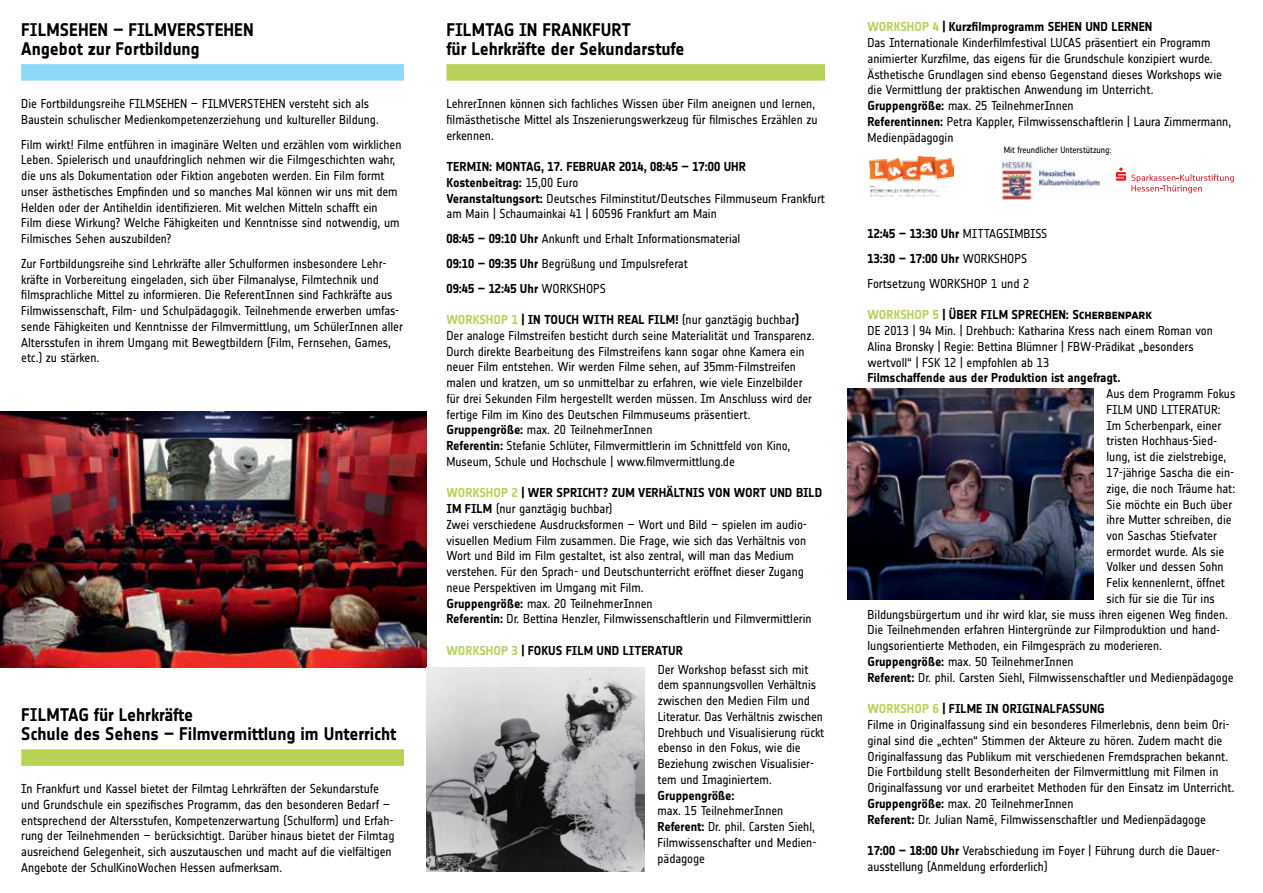
<style>
.page{position:relative;width:1263px;height:893px;background:#fff}
.page>*{position:absolute;margin:0;border:0;box-sizing:border-box;transform-origin:0 0}
.t1{font:18px/19.5px "Notes Soft Bold Tf";color:#000}
.t2{font:700 18px/19.5px "Notes Soft";letter-spacing:-.005em;color:#000}
.t3{font:12.75px/15.8px "Notes Soft Regular Tf";letter-spacing:-.005em;color:#000}
.t4{font:12.75px/24.8px "Notes Soft Bold Tf";color:#000}
.t5{font:700 12.75px "Notes Soft";letter-spacing:-.01em;color:#000}
.t6{font:12.75px "Notes Soft Bold Caps Tf";color:#000}
.t7{font:12.75px "Notes Soft Bold Tf";color:#b8d258}
.t8{font:9px "Notes Soft Regular Tf";letter-spacing:-.005em;color:#000}
.s1{font-family:"Notes Soft Regular Tf";font-weight:400}
.s2{font-family:"Notes Soft Bold Tf"}
.s3{font-family:"Notes Soft Regular Tf"}
.s4{color:#b8d258}
.s5{color:#000}
</style>
<div class="page">
<div style="left:21px;top:64px;width:383px;height:17px;background:#8ed8f8"></div>
<div style="left:21px;top:749px;width:383px;height:17px;background:#b8d258"></div>
<div style="left:446px;top:64px;width:379px;height:17px;background:#b8d258"></div>
<img style="left:848px;top:389px;width:246px;height:210px">
<img style="left:0;top:412px;width:426px;height:256px">
<svg style="left:1116px;top:168px;width:118px;height:25px"></svg>
<img style="left:869px;top:156px;width:84px;height:40px">
<img style="left:1002px;top:162px;width:99px;height:37px">
<img style="left:427px;top:668px;width:218px;height:204px">
<h1 class="t1" style="left:21px;top:20px;width:234px">FILMSEHEN – FILMVERSTEHEN<br>Angebot zur Fortbildung</h1>
<p class="t3" style="left:21px;top:96px;width:359px">Die Fortbildungsreihe FILMSEHEN – FILMVERSTEHEN versteht sich als<br>Baustein schulischer Medienkompetenzerziehung und kultureller Bildung.</p>
<p class="t3" style="left:21px;top:136px;width:382px">Film wirkt! Filme entführen in imaginäre Welten und erzählen vom wirklichen Leben. Spielerisch und unaufdringlich nehmen wir die Filmgeschichten wahr, die uns als Dokumentation oder Fiktion angeboten werden. Ein Film formt unser ästhetisches Empfinden und so manches Mal können wir uns mit dem Helden oder der Antiheldin identifizieren. Mit welchen Mitteln schafft ein Film diese Wirkung? Welche Fähigkeiten und Kenntnisse sind notwendig, um Filmisches Sehen auszubilden?</p>
<p class="t3" style="left:21px;top:255px;width:383px">Zur Fortbildungsreihe sind Lehrkräfte aller Schulformen insbesondere Lehr&shy;kräfte in Vorbereitung eingeladen, sich über Filmanalyse, Filmtechnik und filmsprachliche Mittel zu informieren. Die ReferentInnen sind Fachkräfte aus Filmwissenschaft, Film- und Schulpädagogik. Teilnehmende erwerben umfas&shy;sende Fähigkeiten und Kenntnisse der Filmvermittlung, um SchülerInnen aller Altersstufen in ihrem Umgang mit Bewegtbildern (Film, Fernsehen, Games, etc.) zu stärken.</p>
<h1 class="t2" style="left:21px;top:705px;width:377px">Filmtag für Lehrkräfte<br>Schule des Sehens – Filmvermittlung im Unterricht</h1>
<p class="t3" style="left:21px;top:781px;width:375px">In Frankfurt und Kassel bietet der Filmtag Lehrkräften der Sekundarstufe und Grundschule ein spezifisches Programm, das den besonderen Bedarf – entsprechend der Altersstufen, Kompetenzerwartung (Schulform) und Erfah&shy;rung der Teilnehmenden – berücksichtigt. Darüber hinaus bietet der Filmtag ausreichend Gelegenheit, sich auszutauschen und macht auf die vielfältigen Angebote der SchulKinoWochen Hessen aufmerksam.</p>
<h1 class="t1" style="left:446px;top:20px;width:239px;text-align:center">g in Frankfurt<br>für Lehrkräfte der Sekundarstufe</h1>
<h1 class="t1" style="left:446px;top:20px;width:20px">Filmta</h1>
<p class="t3" style="left:446px;top:96px;width:373px">LehrerInnen können sich fachliches Wissen über Film aneignen und lernen, filmästhetische Mittel als Inszenierungswerkzeug für filmisches Erzählen zu erkennen.</p>
<p class="t4" style="left:446px;top:154px;width:15px">Termin</p>
<p class="t4" style="left:489px;top:154px;width:243px">: Montag, 17. Februar 2014, 08:45 – 17:00 Uhr</p>
<p class="t5" style="left:446px;top:175px;width:133px">Kostenbeitrag: <span class="s1">15,00 Euro</span></p>
<p class="t3" style="left:446px;top:190px;width:380px"><span class="s2">Veranstaltungsort:</span> Deutsches Filminstitut/Deutsches Filmmuseum Frankfurt am Main | Schaumainkai 41 | 60596 Frankfurt am Main</p>
<p class="t3" style="left:446px;top:226px;width:295px;line-height:24.8px"><span class="s2">08:45 – 09:10 Uhr</span> Ankunft und Erhalt Informationsmaterial<br><span class="s2">09:10 – 09:35 Uhr</span> Begrüßung und Impulsreferat</p>
<p class="t4" style="left:446px;top:276px;width:161px">09:45 – 12:45 Uhr <span class="s3">WORKSHOPS</span></p>
<p class="t4" style="left:446px;top:307px;width:145px"><span class="s4">Workshop 1</span> | In Touch with</p>
<p class="t4" style="left:618px;top:307px;width:15px">Real</p>
<p class="t3" style="left:446px;top:312px;width:369px;text-indent:202px"><span class="s2">Film!</span> (nur ganztägig buchbar<span class="s2">)<br></span>Der analoge Filmstreifen besticht durch seine Materialität und Transparenz.<br>Durch direkte Bearbeitung des Filmstreifens kann sogar ohne Kamera ein neuer Film entstehen. Wir werden Filme sehen, auf 35mm-Filmstreifen malen und kratzen, um so unmittelbar zu erfahren, wie viele Einzelbilder für drei Sekunden Film hergestellt werden müssen. Im Anschluss wird der fertige Film im Kino des Deutschen Filmmuseums präsentiert.<br><span class="s2">Gruppengröße:</span> max. 20 TeilnehmerInnen<br><span class="s2">Referentin:</span> Stefanie Schlüter, Filmvermittlerin im Schnittfeld von Kino, Museum, Schule und Hochschule | www.filmvermittlung.de</p>
<p class="t4" style="left:446px;top:480px;width:235px"><span class="s4">Workshop 2</span> | Wer spricht? Zum Verhältnis</p>
<p class="t4" style="left:708px;top:480px;width:116px">von Wort und Bild</p>
<p class="t4" style="left:446px;top:496px;width:33px">im Film</p>
<p class="t3" style="left:446px;top:501px;width:367px;text-indent:49px">(nur ganztägig buchbar)<br>Zwei verschiedene Ausdrucksformen – Wort und Bild – spielen im audio&shy;visuellen Medium Film zusammen. Die Frage, wie sich das Verhältnis von Wort und Bild im Film gestaltet, ist also zentral, will man das Medium verstehen. Für den Sprach- und Deutschunterricht eröffnet dieser Zugang neue Perspektiven im Umgang mit Film.<br><span class="s2">Gruppengröße:</span> max. 20 TeilnehmerInnen<br><span class="s2">Referentin:</span> Dr. Bettina Henzler, Filmwissenschaftlerin und Filmvermittlerin</p>
<p class="t4" style="left:446px;top:638px;width:238px"><span class="s4">Workshop 3</span> | FOKUS FILM UND LITERATUR</p>
<p class="t3" style="left:658px;top:661px;width:168px">Der Workshop befasst sich mit dem spannungsvollen Verhältnis zwischen den Medien Film und<br>Literatur. Das Verhältnis zwischen<br>Drehbuch und Visualisierung rückt ebenso in den Fokus, wie die<br>Beziehung zwischen Visualisier&shy;tem und Imaginiertem.</p>
<p class="t4" style="left:658px;top:783px;width:78px">Gruppengröße:</p>
<p class="t3" style="left:658px;top:803px;width:160px">max. 15 TeilnehmerInnen<br><span class="s2">Referent:</span> Dr. phil. Carsten Siehl,<br>Filmwissenschafter und Medien&shy;pädagoge</p>
<p class="t4" style="left:867px;top:15px;width:286px"><span class="s4">WORKSHOP 4</span> | Kurzfilmprogramm SEHEN UND LERNEN</p>
<p class="t3" style="left:867px;top:35px;width:365px">Das Internationale Kinderfilmfestival LUCAS präsentiert ein Programm animierter Kurzfilme, das eigens für die Grundschule konzipiert wurde.<br>Ästhetische Grundlagen sind ebenso Gegenstand dieses Workshops wie die Vermittlung der praktischen Anwendung im Unterricht.<br><span class="s2">Gruppengröße:</span> max. 25 TeilnehmerInnen<br><span class="s2">Referentinnen:</span> Petra Kappler, Filmwissenschaftlerin | Laura Zimmermann, Medienpädagogin</p>
<p class="t8" style="left:1004px;top:145px;width:109px">Mit freundlicher Unterstützung:</p>
<p class="t4" style="left:867px;top:222px;width:181px">12:45 – 13:30 Uhr <span class="s3">MITTAGSIMBISS<br></span>13:30 – 17:00 Uhr <span class="s3">WORKSHOPS</span></p>
<p class="t3" style="left:867px;top:276px;width:81px">Fortsetzung Workshop</p>
<p class="t3" style="left:991px;top:276px;width:40px">1 und 2</p>
<p class="t7" style="left:867px;top:308px;width:128px">Workshop 5 <span class="s5">| Über Film</span></p>
<p class="t6" style="left:1011px;top:308px;width:142px"><span class="s2">sprechen:</span> Scherbenpark</p>
<p class="t3" style="left:867px;top:323px;width:347px">DE 2013 | 94 Min. | Drehbuch: Katharina Kress nach einem Roman von<br>Alina Bronsky | Regie: Bettina Blümner | FBW-Prädikat „besonders wertvoll“ | FSK 12 | empfohlen ab 13</p>
<p class="t4" style="left:867px;top:366px;width:254px">Filmschaffende aus der Produktion ist angefragt.</p>
<p class="t3" style="left:1106px;top:386px;width:130px">Aus dem Programm Fokus<br>Film</p>
<p class="t3" style="left:1136px;top:402px;width:8px">und</p>
<p class="t3" style="left:1161px;top:402px;width:13px">Literatur</p>
<p class="t3" style="left:1218px;top:402px;width:4px">:</p>
<p class="t3" style="left:1106px;top:417px;width:116px">Im Scherbenpark, einer</p>
<p class="t3" style="left:1106px;top:433px;width:112px">tristen Hochhaus-Sied-</p>
<p class="t3" style="left:1106px;top:449px;width:121px">lung, ist die zielstrebige,</p>
<p class="t3" style="left:1106px;top:465px;width:129px">17-jährige Sascha die ein-</p>
<p class="t3" style="left:1106px;top:480px;width:130px">zige, die noch Träume hat:</p>
<p class="t3" style="left:1106px;top:496px;width:127px">Sie möchte ein Buch über</p>
<p class="t3" style="left:1106px;top:512px;width:127px">ihre Mutter schreiben, die</p>
<p class="t3" style="left:1106px;top:528px;width:112px">von Saschas Stiefvater</p>
<p class="t3" style="left:1106px;top:543px;width:119px">ermordet wurde. Als sie</p>
<p class="t3" style="left:1106px;top:559px;width:119px">Volker und dessen Sohn</p>
<p class="t3" style="left:1106px;top:575px;width:120px">Felix kennenlernt, öffnet</p>
<p class="t3" style="left:1106px;top:591px;width:110px">sich für sie die Tür ins</p>
<p class="t3" style="left:867px;top:606px;width:362px">Bildungsbürgertum und ihr wird klar, sie muss ihren eigenen Weg finden.</p>
<p class="t3" style="left:867px;top:622px;width:354px">Die Teilnehmenden erfahren Hintergründe zur Filmproduktion und hand-</p>
<p class="t3" style="left:867px;top:638px;width:296px">lungsorientierte Methoden, ein Filmgespräch zu moderieren.</p>
<p class="t3" style="left:867px;top:654px;width:208px"><span class="s2">Gruppengröße:</span> max. 50 TeilnehmerInnen</p>
<p class="t3" style="left:867px;top:669px;width:368px"><span class="s2">Referent:</span> Dr. phil. Carsten Siehl, Filmwissenschaftler und Medienpädagoge</p>
<p class="t4" style="left:867px;top:696px;width:237px"><span class="s4">WORKSHOP 6</span> | FILME IN ORIGINALFASSUNG</p>
<p class="t3" style="left:867px;top:717px;width:369px">Filme in Originalfassung sind ein besonderes Filmerlebnis, denn beim Ori&shy;ginal sind die „echten“ Stimmen der Akteure zu hören. Zudem macht die Originalfassung das Publikum mit verschiedenen Fremdsprachen bekannt.<br>Die Fortbildung stellt Besonderheiten der Filmvermittlung mit Filmen in Originalfassung vor und erarbeitet Methoden für den Einsatz im Unterricht.<br><span class="s2">Gruppengröße:</span> max. 20 TeilnehmerInnen<br><span class="s2">Referent:</span> Dr. Julian Namé, Filmwissenschaftler und Medienpädagoge</p>
<p class="t3" style="left:867px;top:843px;width:354px"><span class="s2">17:00 – 18:00 Uhr</span> Verabschiedung im Foyer | Führung durch die Dauer&shy;ausstellung (Anmeldung erforderlich)</p>
</div>
